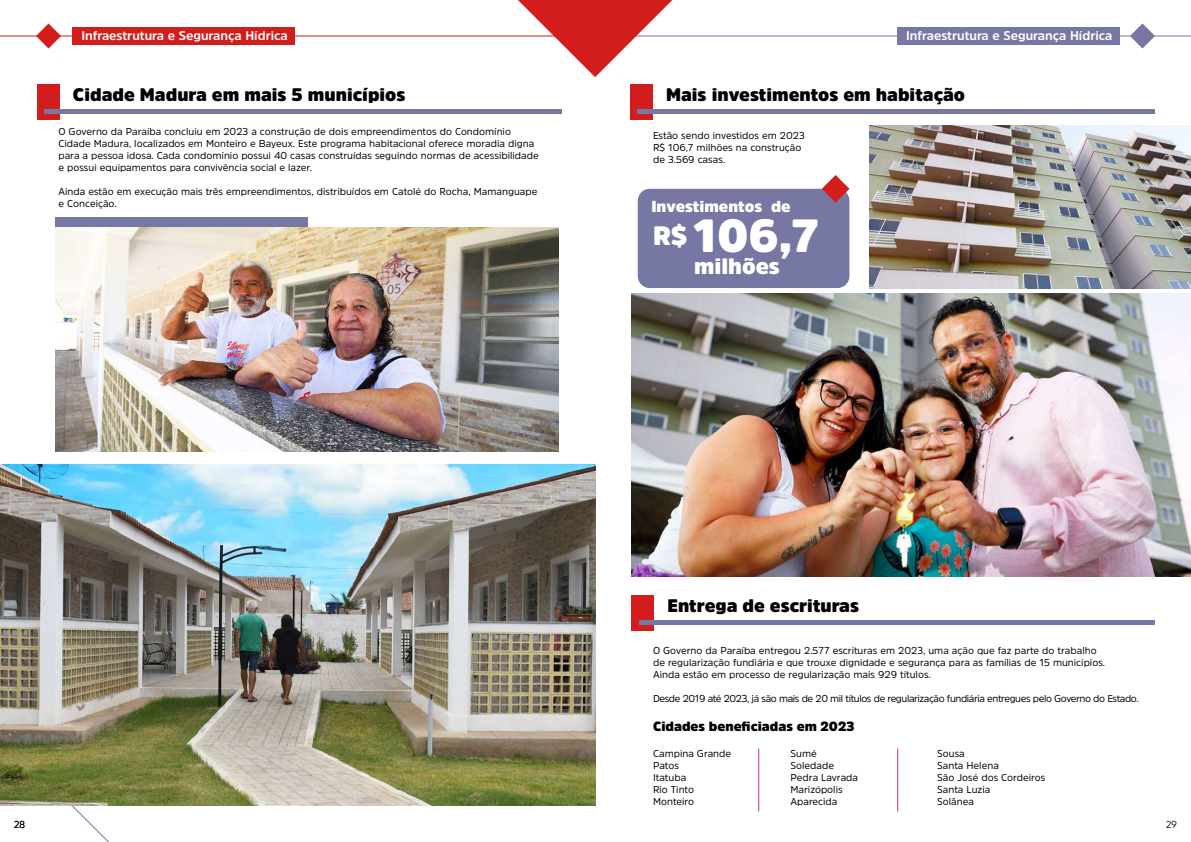
<style>
.page{position:relative;width:1191px;height:842px;background:#fff}
.page>*{position:absolute;margin:0;border:0;box-sizing:border-box;transform-origin:0 0}
.t1{font:900 46px "Amsi Pro";color:#fff}
.t2{font:900 22px "Amsi Pro";color:#fff}
.t3{font:900 18px "Amsi Pro";color:#000}
.t4{font:900 15.7px "Amsi Pro";color:#fff}
.t5{font:900 13.2px "Amsi Pro";color:#000}
.t6{font:700 12.6px "Amsi Pro";color:#fff}
.t7{font:10px/12px "Amsi Pro";color:#000}
.t8{font:10px "Amsi Pro";letter-spacing:-.04em;color:#000}
.t9{font:10px "Gilroy";color:#000}
.s1{font-size:26.4px}
</style>
<div class="page">
<svg style="left:0;top:805px;width:110px;height:37px"></svg>
<div style="left:630px;top:85px;width:22px;height:35px;background:#d31d1d"></div>
<hr style="left:637px;top:109px;width:518px;height:4px;background:#7677a3">
<img style="left:870px;top:126px;width:321px;height:162px">
<div style="left:638px;top:189px;width:211px;height:99px;background:#7677a3;border-radius:12px"></div>
<svg style="left:821px;top:175px;width:28px;height:28px"></svg>
<img style="left:55px;top:227px;width:503px;height:225px">
<img style="left:0;top:465px;width:595px;height:340px">
<div style="left:37px;top:85px;width:22px;height:35px;background:#d31d1d"></div>
<hr style="left:44px;top:109px;width:518px;height:4px;background:#7677a3">
<div style="left:55px;top:217px;width:252px;height:10px;background:#7677a3"></div>
<div style="left:631px;top:596px;width:23px;height:35px;background:#d31d1d"></div>
<hr style="left:639px;top:620px;width:515px;height:4px;background:#7677a3">
<hr style="left:758px;top:748px;width:1px;height:63px;background:#d02d82">
<hr style="left:897px;top:748px;width:1px;height:63px;background:#d02d82">
<img style="left:631px;top:294px;width:560px;height:283px">
<div style="left:73px;top:27px;width:222px;height:18px;background:#d31d1d"></div>
<div style="left:897px;top:27px;width:222px;height:18px;background:#7677a3"></div>
<hr style="left:0;top:36px;width:85px;height:1px;background:#d31d1d">
<hr style="left:265px;top:36px;width:330px;height:1px;background:#d31d1d">
<svg style="left:36px;top:23px;width:25px;height:26px"></svg>
<hr style="left:595px;top:36px;width:307px;height:1px;background:#7677a3">
<hr style="left:1120px;top:36px;width:71px;height:1px;background:#7677a3">
<svg style="left:1130px;top:23px;width:25px;height:26px"></svg>
<svg style="left:518px;top:0;width:154px;height:77px"></svg>
<p class="t6" style="left:81px;top:27px;width:208px">Infraestrutura e Segurança Hídrica</p>
<p class="t6" style="left:906px;top:27px;width:208px">Infraestrutura e Segurança Hídrica</p>
<h3 class="t3" style="left:73px;top:82px;width:334px">Cidade Madura em mais 5 municípios</h3>
<p class="t7" style="left:58px;top:125px;width:482px">O Governo da Paraíba concluiu em 2023 a construção de dois empreendimentos do Condomínio Cidade Madura, localizados em Monteiro e Bayeux. Este programa habitacional oferece moradia digna para a pessoa idosa. Cada condomínio possui 40 casas construídas seguindo normas de acessibilidade e possui equipamentos para convivência social e lazer.</p>
<p class="t7" style="left:58px;top:185px;width:480px">Ainda estão em execução mais três empreendimentos, distribuídos em Catolé do Rocha, Mamanguape e Conceição.</p>
<h3 class="t3" style="left:666px;top:82px;width:300px">Mais investimentos em habitação</h3>
<p class="t7" style="left:653px;top:129px;width:153px">Estão sendo investidos em 2023<br>R$ 106,7 milhões na construção de 3.569 casas.</p>
<h3 class="t4" style="left:651px;top:196px;width:141px">Investimentos de</h3>
<h1 class="t1" style="left:653px;top:203px;width:167px"><span class="s1">R$</span> 106,7</h1>
<h2 class="t2" style="left:694px;top:251px;width:87px">milhões</h2>
<p class="t9" style="left:14px;top:818px;width:12px">28</p>
<h3 class="t3" style="left:667px;top:593px;width:193px">Entrega de escrituras</h3>
<p class="t7" style="left:653px;top:644px;width:454px">O Governo da Paraíba entregou 2.577 escrituras em 2023, uma ação que faz parte do trabalho de regularização fundiária e que trouxe dignidade e segurança para as famílias de 15 municípios.<br>Ainda estão em processo de regularização mais 929 títulos.</p>
<p class="t8" style="left:653px;top:691px;width:487px">Desde 2019 até 2023, já são mais de 20 mil títulos de regularização fundiária entregues pelo Governo do Estado.</p>
<h3 class="t5" style="left:653px;top:717px;width:203px">Cidades beneficiadas em 2023</h3>
<p class="t7" style="left:653px;top:747px;width:80px">Campina Grande<br>Patos<br>Itatuba<br>Rio Tinto<br>Monteiro</p>
<p class="t7" style="left:790px;top:747px;width:69px">Sumé<br>Soledade<br>Pedra Lavrada<br>Marizópolis<br>Aparecida</p>
<p class="t7" style="left:937px;top:747px;width:110px">Sousa<br>Santa Helena<br>São José dos Cordeiros<br>Santa Luzia<br>Solânea</p>
<p class="t9" style="left:1166px;top:818px;width:12px">29</p>
</div>
